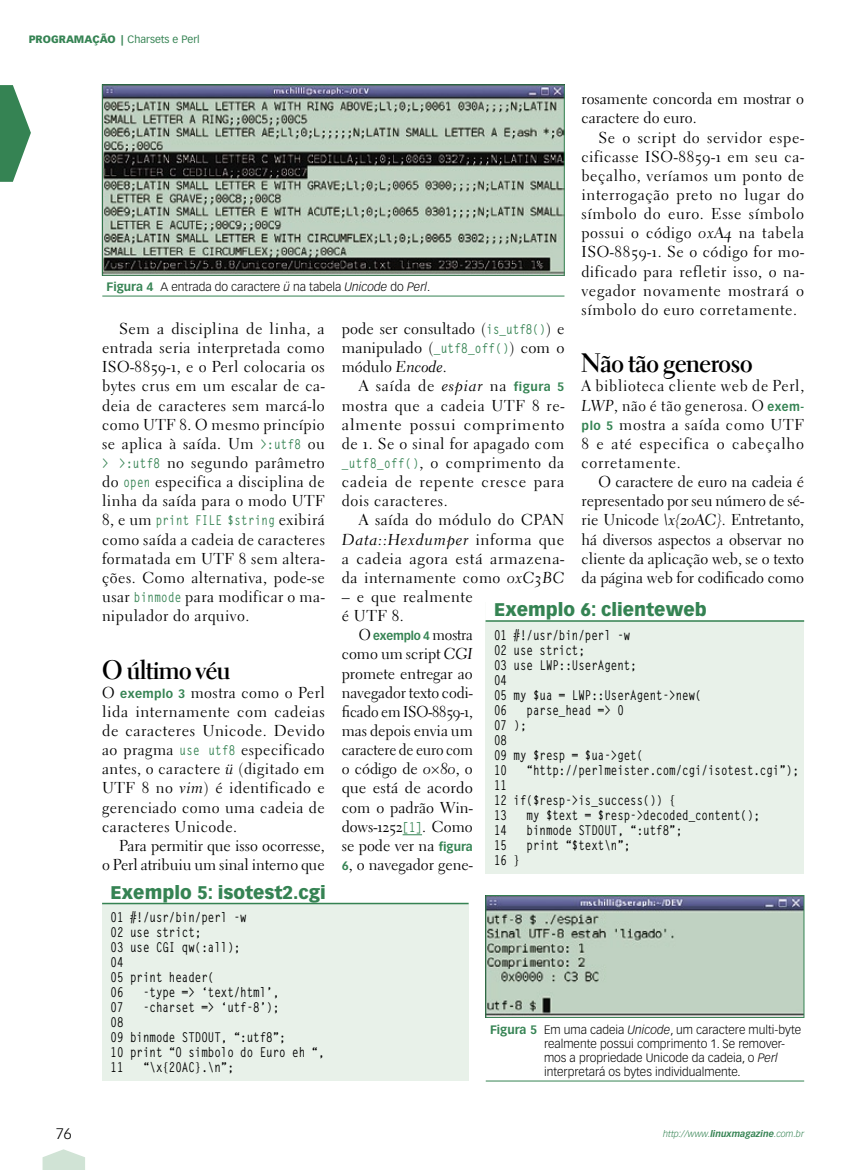
<style>
.page{position:relative;width:868px;height:1170px;background:#fff}
.page>*{position:absolute;margin:0;border:0;box-sizing:border-box;transform-origin:0 0}
.t1{font:27px "Electra LT Std Bold Display";color:#000}
.t2{font:900 18px "Vectora LT Std";color:#358353}
.t3{font:15.75px/19.2px "Electra LT Std";letter-spacing:.03em;color:#000;text-align:justify}
.t4{font:15.75px/19.2px "Electra LT Std";color:#000;text-align:right}
.t5{font:15.75px/19.2px "Electra LT Std";letter-spacing:.03em;color:#000;scale:1.04 1}
.t6{font:15.75px "Electra LT Std Cursive";letter-spacing:.04em;color:#000}
.t7{font:300 15px "Vectora LT Std";color:#000}
.t8{font:700 13.5px/15px "Letter Gothic Std";color:#000;scale:.8 1}
.t9{font:700 13.5px "Letter Gothic Std";letter-spacing:.03em;color:#358353;scale:.8 1}
.t10{font:300 12px/14.2px "Vectora LT Std";color:#000}
.t11{font:700 12px "Vectora LT Std";letter-spacing:-.015em;color:#358353;scale:.96 1}
.t12{font:10.5px "Vectora LT Std";color:#358353}
.t13{font:italic 300 9px "Vectora LT Std";color:#358353}
.s1{font-weight:900}
.s2{font-family:"Electra LT Std Cursive"}
.s3{font-family:"Vectora LT Std";font-weight:700;font-size:12px;color:#358353}
.s4{font-weight:700;color:#358353}
.s5{font-style:italic}
.s6{font-family:"Letter Gothic Std";font-weight:700;font-size:13.5px;color:#358353}
.s7{font-family:"Electra LT Std";font-weight:400;font-size:15.75px;color:#000}
.s8{font-family:"Electra LT Std"}
.s9{font-weight:700}
</style>
<div class="page">
<svg style="left:0;top:85px;width:31px;height:97px"></svg>
<svg style="left:43px;top:1149px;width:42px;height:20px"></svg>
<svg style="left:402px;top:834px;width:20px;height:1px"></svg>
<hr style="left:102px;top:296px;width:462px;height:1px;background:#358353">
<img style="left:104px;top:87px;width:458px;height:186px">
<div style="left:102px;top:85px;width:462px;height:190px;border:1px solid #358353"></div>
<hr style="left:485px;top:1080px;width:319px;height:1px;background:#358353">
<img style="left:487px;top:897px;width:315px;height:118px">
<div style="left:485px;top:895px;width:319px;height:122px;border:1px solid #358353"></div>
<div style="left:102px;top:884px;width:366px;height:196px;background:#e8f1e9"></div>
<div style="left:102px;top:878px;width:367px;height:24px;background:#fff"></div>
<hr style="left:102px;top:902px;width:366px;height:2px;background:#358353">
<div style="left:485px;top:602px;width:319px;height:271px;background:#e8f1e9"></div>
<div style="left:485px;top:596px;width:319px;height:24px;background:#fff"></div>
<hr style="left:485px;top:620px;width:319px;height:1px;background:#358353">
<p class="t12" style="left:29px;top:33px;width:172px"><span class="s1">PROGRAMAÇÃO |</span> Charsets e Perl</p>
<p class="t4" style="left:581px;top:89px;width:224px;text-align:left">rosamente concorda em mostrar o caractere do euro.</p>
<p class="t3" style="left:581px;top:127px;width:224px;text-indent:17px">Se o script do servidor espe&shy;cificasse ISO-8859-1 em seu ca&shy;beçalho, veríamos um ponto de interrogação preto no lugar do símbolo do euro. Esse símbolo possui o código <span class="s2">0xA4</span> na tabela ISO-8859-1. Se o código for mo&shy;dificado para refletir isso, o na&shy;vegador novamente mostrará o símbolo do euro corretamente.</p>
<h1 class="t1" style="left:581px;top:347px;width:172px">Não tão generoso</h1>
<p class="t3" style="left:581px;top:376px;width:224px">A biblioteca cliente web de Perl, <span class="s2">LWP</span>, não é tão generosa. O <span class="s3">exem&shy;plo 5</span> mostra a saída como UTF 8 e até especifica o cabeçalho corretamente.</p>
<p class="t3" style="left:581px;top:472px;width:224px;text-indent:17px">O caractere de euro na cadeia é representado por seu número de sé&shy;rie Unicode <span class="s2">\x{20AC}</span>. Entretanto, há diversos aspectos a observar no cliente da aplicação web, se o texto da página web for codificado como</p>
<p class="t10" style="left:107px;top:280px;width:325px"><span class="s4">Figura 4</span> A entrada do caractere <span class="s5">ü</span> na tabela <span class="s5">Unicode</span> do <span class="s5">Perl</span>.</p>
<p class="t3" style="left:102px;top:319px;width:224px;text-indent:17px">Sem a disciplina de linha, a entrada seria interpretada como ISO-8859-1, e o Perl colocaria os bytes crus em um escalar de ca&shy;deia de caracteres sem marcá-lo como UTF 8. O mesmo princípio se aplica à saída. Um <span class="s6">&gt;:utf8</span> ou <span class="s6">&gt; &gt;:utf8</span> no segundo parâmetro do <span class="s6">open</span> especifica a disciplina de linha da saída para o modo UTF</p>
<p class="t9" style="left:102px;top:512px;width:280px"><span class="s7">8, e um</span> print FILE $string <span class="s7">exibirá</span></p>
<p class="t3" style="left:102px;top:529px;width:224px">como saída a cadeia de caracteres formatada em UTF 8 sem altera&shy;ções. Como alternativa, pode-se usar <span class="s6">binmode</span> para modificar o ma&shy;nipulador do arquivo.</p>
<h1 class="t1" style="left:102px;top:653px;width:129px">O último véu</h1>
<p class="t3" style="left:102px;top:682px;width:224px">O <span class="s3">exemplo 3</span> mostra como o Perl lida internamente com cadeias de caracteres Unicode. Devido ao pragma <span class="s6">use utf8</span> especificado antes, o caractere <span class="s2">ü</span> (digitado em UTF 8 no <span class="s2">vim</span>) é identificado e gerenciado como uma cadeia de caracteres Unicode.</p>
<p class="t4" style="left:102px;top:835px;width:224px">Para permitir que isso ocorresse,<br>o Perl atribuiu um sinal interno que</p>
<p class="t3" style="left:342px;top:319px;width:224px">pode ser consultado (<span class="s6">is_utf8()</span>) e manipulado (<span class="s6">_utf8_off()</span>) com o módulo <span class="s2">Encode</span>.</p>
<p class="t3" style="left:342px;top:376px;width:224px;text-indent:17px">A saída de <span class="s2">espiar</span> na <span class="s3">figura 5 </span>mostra que a cadeia UTF 8 re&shy;almente possui comprimento de 1. Se o sinal for apagado com <span class="s6">_utf8_off()</span>, o comprimento da cadeia de repente cresce para dois caracteres.</p>
<p class="t3" style="left:359px;top:510px;width:207px">A saída do módulo do CPAN</p>
<p class="t6" style="left:342px;top:529px;width:224px">Data::Hexdumper <span class="s8">informa que</span></p>
<p class="t5" style="left:342px;top:548px;width:215px">a cadeia agora está armazena&shy;da internamente como <span class="s2">0xC3BC</span></p>
<p class="t3" style="left:342px;top:587px;width:132px">– e que realmente é UTF 8.</p>
<p class="t11" style="left:359px;top:628px;width:120px"><span class="s7">O</span> exemplo 4 <span class="s7">mostra</span></p>
<p class="t3" style="left:342px;top:644px;width:133px">como um script <span class="s2">CGI </span>promete entregar ao navegador texto codi&shy;ficado em ISO-8859-1, mas depois envia um caractere de euro com o código de <span class="s2">0×80</span>, o que está de acordo com o padrão Win&shy;dows-1252<span class="s6">[1]</span>. Como se pode ver na <span class="s3">figura 6</span>, o navegador gene-</p>
<p class="t2" style="left:494px;top:598px;width:214px">Exemplo 6: clienteweb</p>
<p class="t8" style="left:494px;top:627px;width:261px">01 #!/usr/bin/perl -w<br>02 use strict;<br>03 use LWP::UserAgent;<br>04<br>05 my $ua = LWP::UserAgent-&gt;new(<br>06</p>
<p class="t8" style="left:526px;top:702px;width:123px">parse_head =&gt; 0</p>
<p class="t8" style="left:494px;top:717px;width:188px">07 );<br>08<br>09 my $resp = $ua-&gt;get(<br>10</p>
<p class="t8" style="left:526px;top:762px;width:342px">“http://perlmeister.com/cgi/isotest.cgi”);</p>
<p class="t8" style="left:494px;top:777px;width:228px">11<br>12 if($resp-&gt;is_success()) {<br>13</p>
<p class="t8" style="left:526px;top:807px;width:293px">my $text = $resp-&gt;decoded_content();</p>
<p class="t8" style="left:494px;top:822px;width:18px">14</p>
<p class="t8" style="left:526px;top:822px;width:196px">binmode STDOUT, “:utf8”;</p>
<p class="t8" style="left:494px;top:837px;width:18px">15</p>
<p class="t8" style="left:526px;top:837px;width:131px">print “$text\n”;</p>
<p class="t8" style="left:494px;top:852px;width:34px">16 }</p>
<p class="t2" style="left:111px;top:880px;width:217px">Exemplo 5: isotest2.cgi</p>
<p class="t8" style="left:111px;top:909px;width:172px">01 #!/usr/bin/perl -w<br>02 use strict;<br>03 use CGI qw(:all);<br>04<br>05 print header(<br>06</p>
<p class="t8" style="left:143px;top:984px;width:172px">-type =&gt; ‘text/html’,</p>
<p class="t8" style="left:111px;top:999px;width:18px">07</p>
<p class="t8" style="left:143px;top:999px;width:172px">-charset =&gt; ‘utf-8’);</p>
<p class="t8" style="left:111px;top:1014px;width:269px">08<br>09 binmode STDOUT, “:utf8”;<br>10 print “O simbolo do Euro eh “,<br>11</p>
<p class="t8" style="left:143px;top:1059px;width:115px">“\x{20AC}.\n”;</p>
<p class="t10" style="left:544px;top:1022px;width:259px;text-indent:-54px"><span class="s4">Figura 5</span> Em uma cadeia <span class="s5">Unicode</span>, um caractere multi-byte realmente possui comprimento 1. Se remover&shy;mos a propriedade Unicode da cadeia, o <span class="s5">Perl </span>interpretará os bytes individualmente.</p>
<p class="t7" style="left:56px;top:1124px;width:17px">76</p>
<p class="t13" style="left:663px;top:1127px;width:142px">http://www.<span class="s9">linuxmagazine</span>.com.br</p>
</div>
